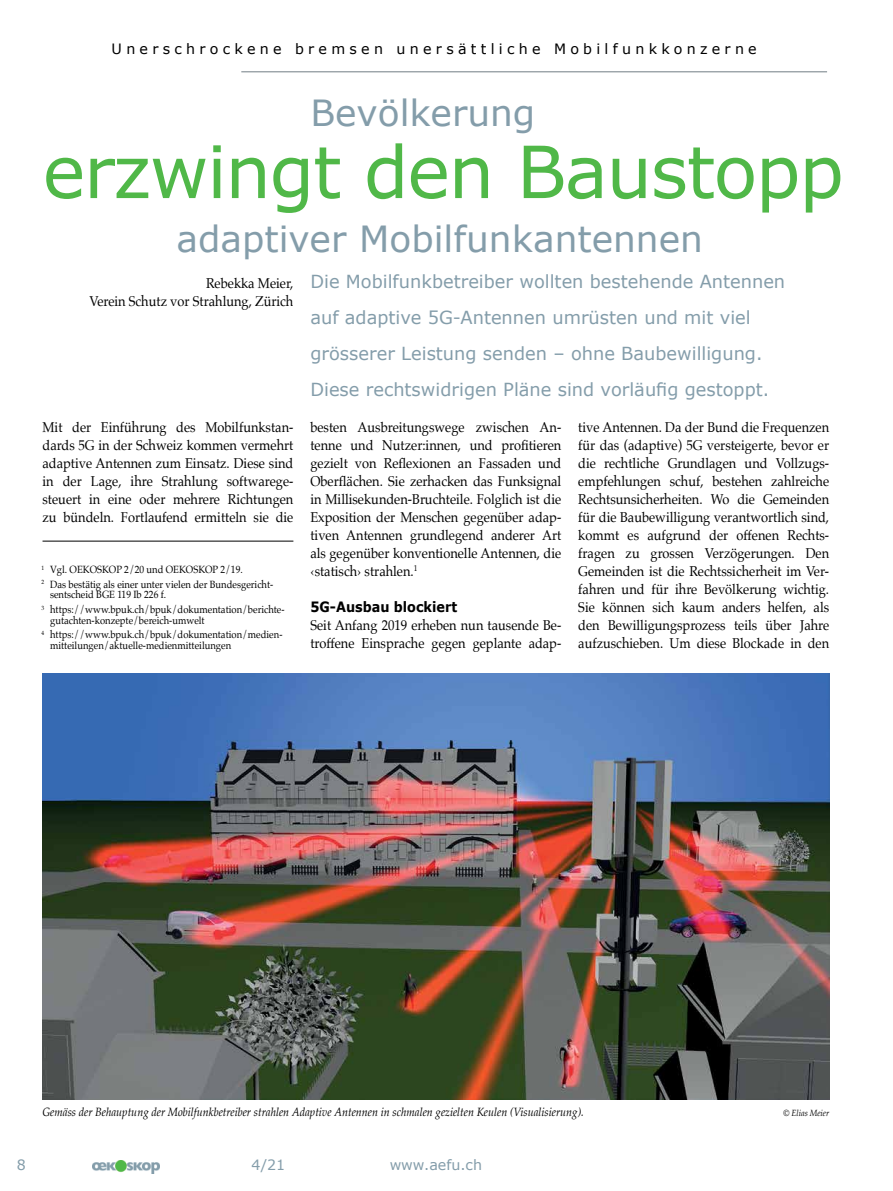
<style>
.page{position:relative;width:893px;height:1191px;background:#fff}
.page>*{position:absolute;margin:0;border:0;box-sizing:border-box;transform-origin:0 0}
.t1{font:72px "Verdana";letter-spacing:-.02em;color:#50b848}
.t2{font:36px "Verdana";color:#849daa}
.t3{font:18px/36px "Verdana";color:#849daa}
.t4{font:14.25px/18px "Palatino";color:#000;text-align:justify;scale:.9 1}
.t5{font:14.25px "Verdana";letter-spacing:.3em;color:#000}
.t6{font:700 14.25px "Verdana";color:#000;scale:.9 1}
.t7{font:14.25px "Verdana";color:#849daa}
.t8{font:italic 12px "Palatino";color:#000;scale:.9 1}
.t9{font:10.5px/14.7px "Palatino";color:#000;scale:.9 1}
.t10{font:italic 9px "Palatino";color:#000;scale:.9 1}
</style>
<div class="page">
<img style="left:92px;top:1160px;width:67px;height:13px">
<hr style="left:241px;top:71px;width:586px;height:1px;background:#727d84">
<hr style="left:43px;top:541px;width:250px;height:1px;background:#000">
<img style="left:43px;top:673px;width:786px;height:426px">
<p class="t5" style="left:112px;top:40px;width:647px">Unerschrockene bremsen unersättliche Mobilfunkkonzerne</p>
<h2 class="t2" style="left:310px;top:90px;width:226px">Bevölkerung</h2>
<h1 class="t1" style="left:43px;top:126px;width:803px">erzwingt den Baustopp</h1>
<h2 class="t2" style="left:176px;top:216px;width:528px">adaptiver Mobilfunkantennen</h2>
<p class="t3" style="left:310px;top:264px;width:476px">Die Mobilfunkbetreiber wollten bestehende Antennen auf adaptive 5G-Antennen umrüsten und mit viel grösserer Leistung senden – ohne Baubewilligung.<br>Diese rechtswidrigen Pläne sind vorläufig gestoppt.</p>
<p class="t4" style="left:89px;top:274px;width:228px;text-align:right">Rebekka Meier,<br>Verein Schutz vor Strahlung, Zürich</p>
<p class="t4" style="left:43px;top:418px;width:280px">Mit der Einführung des Mobilfunkstan&shy;dards 5G in der Schweiz kommen vermehrt adaptive Antennen zum Einsatz. Diese sind in der Lage, ihre Strahlung softwarege&shy;steuert in eine oder mehrere Richtungen zu bündeln. Fortlaufend ermitteln sie die</p>
<p class="t4" style="left:310px;top:418px;width:280px">besten Ausbreitungswege zwischen An&shy;tenne und Nutzer:innen, und profitieren gezielt von Reflexionen an Fassaden und Oberflächen. Sie zerhacken das Funksignal in Millisekunden-Bruchteile. Folglich ist die Exposition der Menschen gegenüber adap&shy;tiven Antennen grundlegend anderer Art als gegenüber konventionelle Antennen, die ‹statisch› strahlen.<sup>1</sup></p>
<p class="t6" style="left:310px;top:597px;width:165px">5G-Ausbau blockiert</p>
<p class="t4" style="left:310px;top:616px;width:280px">Seit Anfang 2019 erheben nun tausende Be&shy;troffene Einsprache gegen geplante adap-</p>
<p class="t9" style="left:42px;top:562px;width:259px"><sup>1</sup> Vgl. OEKOSKOP 2/20 und OEKOSKOP 2/19.<br><sup>2</sup> Das bestätig als einer unter vielen der Bundesgericht-</p>
<p class="t9" style="left:42px;top:587px;width:271px;text-indent:9px">sentscheid BGE 119 Ib 226 f.<br><sup>3</sup> https://www.bpuk.ch/bpuk/dokumentation/berichte-</p>
<p class="t9" style="left:42px;top:612px;width:269px;text-indent:9px">gutachten-konzepte/bereich-umwelt<br><sup>4</sup> https://www.bpuk.ch/bpuk/dokumentation/medien-</p>
<p class="t9" style="left:50px;top:638px;width:203px">mitteilungen/aktuelle-medienmitteilungen</p>
<p class="t4" style="left:578px;top:418px;width:280px">tive Antennen. Da der Bund die Frequenzen für das (adaptive) 5G versteigerte, bevor er die rechtliche Grundlagen und Vollzugs&shy;empfehlungen schuf, bestehen zahlreiche Rechtsunsicherheiten. Wo die Gemeinden für die Baubewilligung verantwortlich sind, kommt es aufgrund der offenen Rechts&shy;fragen zu grossen Verzögerungen. Den Gemeinden ist die Rechtssicherheit im Ver&shy;fahren und für ihre Bevölkerung wichtig.<br>Sie können sich kaum anders helfen, als den Bewilligungsprozess teils über Jahre aufzuschieben. Um diese Blockade in den</p>
<p class="t8" style="left:43px;top:1102px;width:603px">Gemäss der Behauptung der Mobilfunkbetreiber strahlen Adaptive Antennen in schmalen gezielten Keulen (Visualisierung).</p>
<p class="t7" style="left:17px;top:1156px;width:11px">8</p>
<p class="t7" style="left:252px;top:1156px;width:35px">4/21</p>
<p class="t7" style="left:390px;top:1156px;width:94px">www.aefu.ch</p>
<p class="t10" style="left:783px;top:1105px;width:52px">© Elias Meier</p>
</div>
